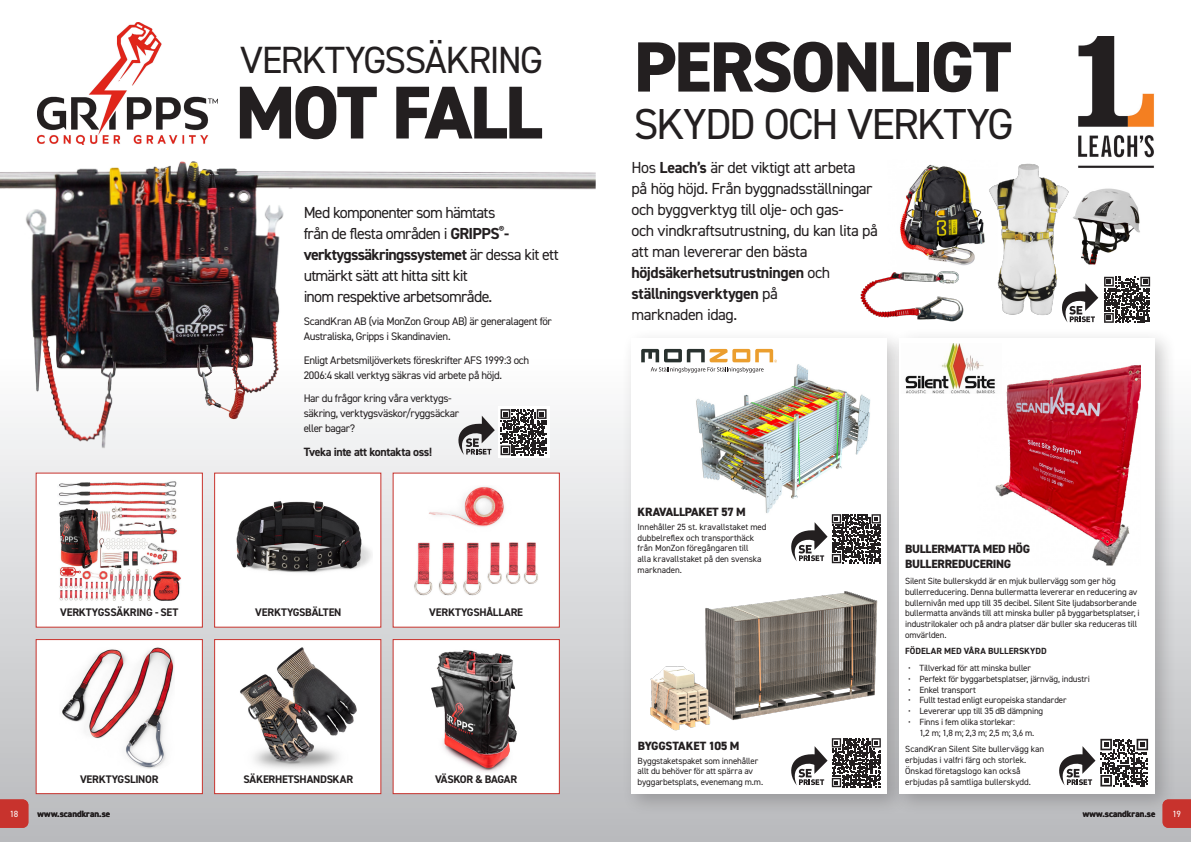
<style>
.page{position:relative;width:1191px;height:842px;background:#fff}
.page>*{position:absolute;margin:0;border:0;box-sizing:border-box;transform-origin:0 0}
.t1{font:800 75px "DIN2014";letter-spacing:-.04em;color:#231f20}
.t2{font:800 71.3px "DIN2014";letter-spacing:-.035em;color:#231f20}
.t3{font:43.5px "DIN2014";letter-spacing:-.045em;color:#231f20}
.t4{font:38px "DIN2014";letter-spacing:-.045em;color:#231f20}
.t5{font:16px/21px "DIN2014";letter-spacing:-.035em;color:#231f20}
.t6{font:800 12px/14.4px "DIN2014";letter-spacing:-.02em;color:#231f20}
.t7{font:700 12px "DIN2014";letter-spacing:-.035em;color:#231f20}
.t8{font:11px/15px "DIN2014";letter-spacing:-.035em;color:#231f20}
.t9{font:700 11px "DIN2014";letter-spacing:-.02em;color:#231f20}
.t10{font:9px/10.8px "DIN2014";letter-spacing:-.015em;color:#231f20}
.Bröd_-_Negativt{font:700 9px "DIN2014";color:#231f20}
.Bröd_-_Negativt-2{font:9px "DIN2014";color:#fff}
.s1{font-weight:700}
</style>
<div class="page">
<div style="left:0;top:0;width:1191px;height:842px;background:linear-gradient(to bottom,#fff,#c3c1c4)"></div>
<img style="left:0;top:0;width:596px;height:462px">
<div style="left:621px;top:328px;width:288px;height:488px;background:#231f20;opacity:.24"></div>
<div style="left:631px;top:338px;width:256px;height:456px;background:#fff"></div>
<div style="left:889px;top:328px;width:288px;height:488px;background:#231f20;opacity:.24"></div>
<div style="left:899px;top:338px;width:256px;height:456px;background:#fff"></div>
<div style="left:393px;top:639px;width:166px;height:155px;background:#fff;border:1px solid #c8332d"></div>
<div style="left:214px;top:639px;width:167px;height:155px;background:#fff;border:1px solid #c8332d"></div>
<div style="left:36px;top:639px;width:166px;height:155px;background:#fff;border:1px solid #c8332d"></div>
<div style="left:393px;top:473px;width:166px;height:154px;background:#fff"></div>
<div style="left:214px;top:473px;width:167px;height:154px;background:#fff"></div>
<div style="left:36px;top:473px;width:166px;height:154px;background:#fff"></div>
<img style="left:62px;top:647px;width:112px;height:122px">
<img style="left:236px;top:501px;width:136px;height:72px">
<img style="left:58px;top:481px;width:123px;height:120px">
<img style="left:431px;top:650px;width:86px;height:122px">
<img style="left:240px;top:647px;width:117px;height:122px">
<img style="left:38px;top:23px;width:179px;height:122px">
<img style="left:1074px;top:183px;width:75px;height:87px">
<img style="left:887px;top:159px;width:110px;height:111px">
<img style="left:650px;top:591px;width:228px;height:140px">
<img style="left:696px;top:364px;width:175px;height:149px">
<img style="left:977px;top:365px;width:163px;height:201px">
<img style="left:984px;top:164px;width:90px;height:152px">
<img style="left:856px;top:268px;width:108px;height:54px">
<img style="left:905px;top:343px;width:96px;height:50px">
<svg style="left:641px;top:349px;width:136px;height:24px"></svg>
<img style="left:414px;top:486px;width:124px;height:110px">
<svg style="left:1056px;top:283px;width:42px;height:39px"></svg>
<div style="left:1101px;top:274px;width:51px;height:52px;background:#fff"></div>
<svg style="left:1104px;top:277px;width:46px;height:46px"></svg>
<img style="left:1072px;top:36px;width:86px;height:137px">
<svg style="left:498px;top:406px;width:51px;height:52px"></svg>
<svg style="left:453px;top:409px;width:93px;height:46px"></svg>
<div style="left:1097px;top:735px;width:54px;height:55px;background:linear-gradient(to right,#fff,#fff)"></div>
<svg style="left:1059px;top:739px;width:89px;height:47px"></svg>
<div style="left:829px;top:512px;width:54px;height:54px;background:#fff"></div>
<svg style="left:791px;top:514px;width:90px;height:49px"></svg>
<svg style="left:791px;top:738px;width:90px;height:49px"></svg>
<svg style="left:0;top:799px;width:28px;height:29px"></svg>
<svg style="left:1162px;top:799px;width:29px;height:29px"></svg>
<p class="t9" style="left:60px;top:605px;width:120px">VERKTYGSSÄKRING - SET</p>
<p class="t4" style="left:240px;top:36px;width:304px">VERKTYGSSÄKRING</p>
<p class="t1" style="left:235px;top:63px;width:309px">MOT FALL</p>
<p class="t5" style="left:304px;top:201px;width:256px">Med komponenter som hämtats<br>från de flesta områden i <span class="s1">GRIPPS</span><sup>®</sup><span class="s1">- verktygssäkringssystemet</span> är dessa kit ett utmärkt sätt att hitta sitt kit<br>inom respektive arbetsområde.</p>
<p class="t8" style="left:304px;top:314px;width:250px">ScandKran AB (via MonZon Group AB) är generalagent för<br>Australiska, Gripps i Skandinavien.</p>
<p class="t8" style="left:304px;top:352px;width:227px">Enligt Arbetsmiljöverkets föreskrifter AFS 1999:3 och<br>2006:4 skall verktyg säkras vid arbete på höjd.</p>
<p class="t8" style="left:304px;top:391px;width:157px">Har du frågor kring våra verktygs&shy;säkring, verktygsväskor/ryggsäckar eller bagar?</p>
<p class="t7" style="left:304px;top:443px;width:130px">Tveka inte att kontakta oss!</p>
<p class="t9" style="left:255px;top:605px;width:88px">VERKTYGSBÄLTEN</p>
<p class="t9" style="left:429px;top:605px;width:95px">VERKTYGSHÅLLARE</p>
<p class="t9" style="left:80px;top:772px;width:80px">VERKTYGSLINOR</p>
<p class="t9" style="left:243px;top:772px;width:111px">SÄKERHETSHANDSKAR</p>
<p class="t9" style="left:435px;top:772px;width:84px">VÄSKOR &amp; BAGAR</p>
<p class="t2" style="left:634px;top:20px;width:379px">PERSONLIGT</p>
<p class="t3" style="left:634px;top:97px;width:381px">SKYDD OCH VERKTYG</p>
<p class="t5" style="left:631px;top:156px;width:248px">Hos <span class="s1">Leach’s</span> är det viktigt att arbeta<br>på hög höjd. Från byggnadsställningar och byggverktyg till olje- och gas-<br>och vindkraftsutrustning, du kan lita på att man levererar den bästa <span class="s1">höjdsäkerhetsutrustningen</span> och <span class="s1">ställningsverktygen</span> på<br>marknaden idag.</p>
<p class="t6" style="left:637px;top:505px;width:110px">KRAVALLPAKET 57 M</p>
<p class="t10" style="left:637px;top:521px;width:130px">Innehåller 25 st. kravallstaket med dubbelreflex och transporthäck från MonZon föregångaren till<br>alla kravallstaket på den svenska marknaden.</p>
<p class="t6" style="left:637px;top:739px;width:103px">BYGGSTAKET 105 M</p>
<p class="t10" style="left:637px;top:755px;width:127px">Byggstaketspaket som innehåller allt du behöver för att spärra av byggarbetsplats, evenemang m.m.</p>
<p class="t6" style="left:905px;top:542px;width:127px">BULLERMATTA MED HÖG<br>BULLERREDUCERING</p>
<p class="t10" style="left:905px;top:575px;width:236px">Silent Site bullerskydd är en mjuk bullervägg som ger hög bullerreducering. Denna bullermatta levererar en reducering av bullernivån med upp till 35 decibel. Silent Site ljudabsorberande bullermatta används till att minska buller på byggarbetsplatser, i industrilokaler och på andra platser där buller ska reduceras till omvärlden.</p>
<p class="Bröd_-_Negativt" style="left:905px;top:645px;width:143px">FÖDELAR MED VÅRA BULLERSKYDD</p>
<p class="t10" style="left:908px;top:662px;width:124px">• Tillverkad för att minska buller</p>
<p class="t10" style="left:908px;top:673px;width:183px">• Perfekt för byggarbetsplatser, järnväg, industri</p>
<p class="t10" style="left:908px;top:684px;width:69px">• Enkel transport</p>
<p class="t10" style="left:908px;top:695px;width:160px">• Fullt testad enligt europeiska standarder</p>
<p class="t10" style="left:908px;top:705px;width:137px">• Levererar upp till 35 dB dämpning</p>
<p class="t10" style="left:919px;top:716px;width:117px;text-indent:-11px">• Finns i fem olika storlekar:<br>1,2 m; 1,8 m; 2,3 m; 2,5 m; 3,6 m.</p>
<p class="t10" style="left:905px;top:743px;width:140px">ScandKran Silent Site bullervägg kan erbjudas i valfri färg och storlek.<br>Önskad företagslogo kan också erbjudas på samtliga bullerskydd.</p>
<p class="Bröd_-_Negativt-2" style="left:10px;top:808px;width:10px">18</p>
<p class="Bröd_-_Negativt" style="left:38px;top:808px;width:74px">www.scandkran.se</p>
<p class="Bröd_-_Negativt" style="left:1082px;top:808px;width:74px">www.scandkran.se</p>
<p class="Bröd_-_Negativt-2" style="left:1172px;top:808px;width:10px">19</p>
<p class="Bröd_-_Negativt-2" style="left:14px;top:808px;width:6px">2</p>
<p class="Bröd_-_Negativt-2" style="left:1176px;top:808px;width:6px">3</p>
</div>
